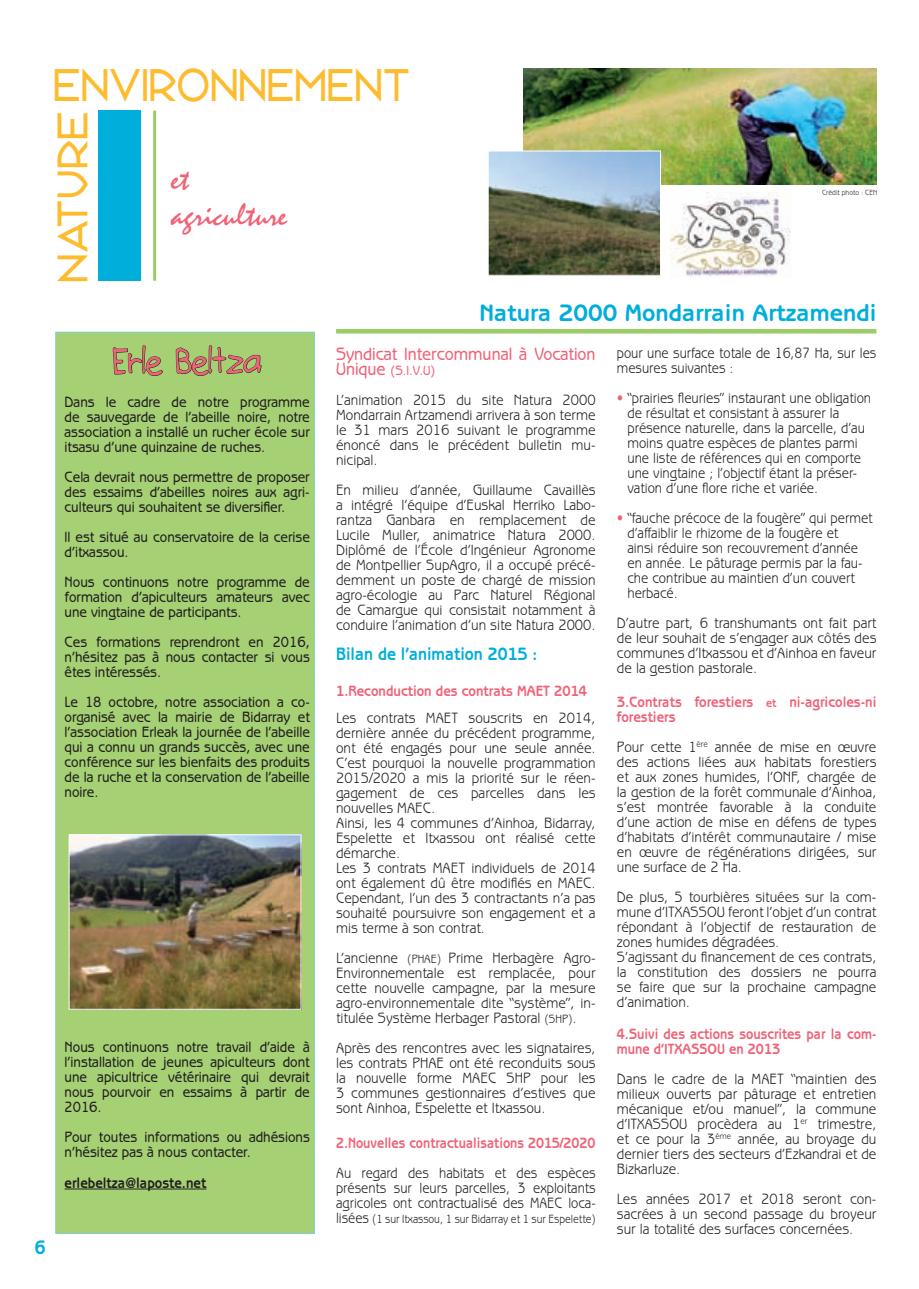
<style>
.page{position:relative;width:919px;height:1289px;background:#fff}
.page>*{position:absolute;margin:0;border:0;box-sizing:border-box;transform-origin:0 0}
.t1{font:45px "Republik Sans ICG 01";color:#fdbb2e;scale:.9 1}
.t2{font:45px "onthemove";color:#f06377}
.t3{font:42px "Republik Sans ICG 01";letter-spacing:.01em;color:#fdbb2e}
.t4{font:30px/36px "Mistral";color:#f06377}
.t5{font:700 24px "Benguiat Gothic";color:#00aedc}
.t6{font:700 19.5px "Benguiat Gothic";color:#00aedc;scale:.9 1}
.t7{font:500 18px "Benguiat Gothic";color:#f06377;scale:.9 1}
.t8{font:700 18px "Benguiat Gothic";color:#00aedc;scale:.9 1}
.t9{font:15px/15px "Benguiat Gothic";color:#231f20;text-align:justify;scale:.9 1}
.t10{font:500 15px/15px "Benguiat Gothic";color:#231f20;text-align:justify;scale:.9 1}
.t11{font:15px/15px "Benguiat Gothic";color:#231f20;scale:.87 1}
.t12{font:15px/15px "Benguiat Gothic";color:#231f20;text-align:justify;scale:.86 1}
.t13{font:700 15px/15px "Benguiat Gothic";color:#f06377;scale:.9 1}
.t14{font:700 15px/15px "Benguiat Gothic";color:#f06377;scale:.88 1}
.t15{font:700 15px "Benguiat Gothic";color:#f06377;scale:.87 1}
.t16{font:700 15px "Benguiat Gothic";color:#231f20;scale:.9 1}
.t17{font:500 13.5px "Benguiat Gothic";color:#f06377;scale:.9 1}
.t18{font:12px "Benguiat Gothic";color:#231f20;scale:.86 1}
.t19{font:7.5px "Benguiat Gothic";color:#231f20;scale:.9 1}
.s1{font-size:18px}
.s2{font-size:12px}
.s3{font-size:15px}
.s4{color:#f06377}
</style>
<div class="page">
<div style="left:98px;top:111px;width:42px;height:170px;background:#00aedc"></div>
<hr style="left:153px;top:111px;width:3px;height:170px;background:#99cd65">
<hr style="left:336px;top:329px;width:540px;height:4px;background:#99cd65">
<div style="left:56px;top:332px;width:258px;height:901px;background:#a5d174"></div>
<hr style="left:65px;top:1188px;width:141px;height:1px;background:#231f20">
<svg style="left:113px;top:345px;width:50px;height:31px"></svg>
<svg style="left:175px;top:331px;width:87px;height:45px"></svg>
<img style="left:523px;top:68px;width:353px;height:117px">
<img style="left:490px;top:153px;width:168px;height:121px">
<div style="left:488px;top:151px;width:172px;height:125px;border:1px solid #fff"></div>
<img style="left:670px;top:193px;width:121px;height:84px">
<img style="left:71px;top:836px;width:228px;height:171px">
<div style="left:69px;top:834px;width:232px;height:175px;border:1px solid #fff"></div>
<h3 class="t6" style="left:35px;top:1236px;width:13px">6</h3>
<h1 class="t1" style="left:53px;top:53px;width:398px">ENVIRONNEMENT</h1>
<h2 class="t3" style="left:43px;top:283px;width:173px;rotate:-90deg">NATURE</h2>
<h3 class="t4" style="left:171px;top:162px;width:118px">et agriculture</h3>
<p class="t19" style="left:822px;top:188px;width:63px">Crédit photo : CEN</p>
<h1 class="t2" style="left:113px;top:341px;width:150px">Erle Beltza</h1>
<p class="t10" style="left:65px;top:394px;width:274px">Dans le cadre de notre programme de sauvegarde de l’abeille noire, notre association a installé un rucher école sur itsasu d’une quinzaine de ruches.</p>
<p class="t10" style="left:65px;top:469px;width:274px">Cela devrait nous permettre de proposer des essaims d’abeilles noires aux agri&shy;culteurs qui souhaitent se diversifier.</p>
<p class="t10" style="left:65px;top:529px;width:274px">Il est situé au conservatoire de la cerise d’itxassou.</p>
<p class="t10" style="left:65px;top:574px;width:274px">Nous continuons notre programme de formation d’apiculteurs amateurs avec une vingtaine de participants.</p>
<p class="t10" style="left:65px;top:634px;width:274px">Ces formations reprendront en 2016, n’hésitez pas à nous contacter si vous êtes intéressés.</p>
<p class="t10" style="left:65px;top:694px;width:274px">Le 18 octobre, notre association a co&shy;organisé avec la mairie de Bidarray et l’association Erleak la journée de l’abeille qui a connu un grands succès, avec une conférence sur les bienfaits des produits de la ruche et la conservation de l’abeille noire.</p>
<p class="t10" style="left:65px;top:1039px;width:274px">Nous continuons notre travail d’aide à l’installation de jeunes apiculteurs dont une apicultrice vétérinaire qui devrait nous pourvoir en essaims à partir de 2016.</p>
<p class="t10" style="left:65px;top:1129px;width:274px">Pour toutes informations ou adhésions n’hésitez pas à nous contacter.</p>
<p class="t16" style="left:65px;top:1173px;width:159px">erlebeltza@laposte.net</p>
<h3 class="t5" style="left:479px;top:298px;width:398px">Natura 2000 Mondarrain Artzamendi</h3>
<p class="t7" style="left:336px;top:343px;width:290px">Syndicat Intercommunal à Vocation</p>
<p class="t17" style="left:336px;top:362px;width:112px"><span class="s1">Unique</span> (S.I.V.U)</p>
<p class="t9" style="left:336px;top:392px;width:290px">L’animation 2015 du site Natura 2000<br>Mondarrain Artzamendi arrivera à son terme le 31 mars 2016 suivant le programme énoncé dans le précédent bulletin mu&shy;nicipal.</p>
<p class="t9" style="left:336px;top:482px;width:290px">En milieu d’année, Guillaume Cavaillès a intégré l’équipe d’Euskal Herriko Labo&shy;rantza Ganbara en remplacement de Lucile Muller, animatrice Natura 2000.<br>Diplômé de l’École d’Ingénieur Agronome de Montpellier SupAgro, il a occupé précé&shy;demment un poste de chargé de mission agro-écologie au Parc Naturel Régional de Camargue qui consistait notamment à conduire l’animation d’un site Natura 2000.</p>
<p class="t8" style="left:336px;top:643px;width:225px">Bilan de l’animation 2015 :</p>
<p class="t13" style="left:336px;top:683px;width:280px">1.Reconduction des contrats MAET 2014</p>
<p class="t9" style="left:336px;top:710px;width:290px;text-align:left">Les contrats MAET souscrits en 2014, dernière année du précédent programme, ont été engagés pour une seule année.<br>C’est pourquoi la nouvelle programmation 2015/2020 a mis la priorité sur le réen&shy;gagement de ces parcelles dans les nouvelles MAEC.<br>Ainsi, les 4 communes d’Ainhoa, Bidarray, Espelette et Itxassou ont réalisé cette démarche.<br>Les 3 contrats MAET individuels de 2014 ont également dû être modifiés en MAEC.<br>Cependant, l’un des 3 contractants n’a pas souhaité poursuivre son engagement et a mis terme à son contrat.</p>
<p class="t9" style="left:336px;top:950px;width:290px">L’ancienne <span class="s2">(PHAE)</span> Prime Herbagère Agro-Environnementale est remplacée, pour cette nouvelle campagne, par la mesure agro-environnementale dite “système”, in&shy;titulée Système Herbager Pastoral <span class="s2">(SHP)</span>.</p>
<p class="t9" style="left:336px;top:1040px;width:290px">Après des rencontres avec les signataires, les contrats PHAE ont été reconduits sous la nouvelle forme MAEC SHP pour les 3 communes gestionnaires d’estives que sont Ainhoa, Espelette et Itxassou.</p>
<p class="t15" style="left:336px;top:1133px;width:299px">2.Nouvelles contractualisations 2015/2020</p>
<p class="t12" style="left:336px;top:1164px;width:303px">Au regard des habitats et des espèces présents sur leurs parcelles, 3 exploitants agricoles ont contractualisé des MAEC loca-</p>
<p class="t18" style="left:336px;top:1211px;width:303px"><span class="s3">lisées</span> (1 sur Itxassou, 1 sur Bidarray et 1 sur Espelette)</p>
<p class="t12" style="left:617px;top:345px;width:303px">pour une surface totale de 16,87 Ha, sur les mesures suivantes :</p>
<p class="t11" style="left:627px;top:390px;width:282px;text-indent:-11px"><span class="s4">•</span> “prairies fleuries” instaurant une obligation de résultat et consistant à assurer la présence naturelle, dans la parcelle, d’au moins quatre espèces de plantes parmi une liste de références qui en comporte une vingtaine ; l’objectif étant la préser&shy;vation d’une flore riche et variée.</p>
<p class="t11" style="left:627px;top:510px;width:283px;text-indent:-11px"><span class="s4">•</span> “fauche précoce de la fougère” qui permet d’affaiblir le rhizome de la fougère et<br>ainsi réduire son recouvrement d’année en année. Le pâturage permis par la fau&shy;che contribue au maintien d’un couvert herbacé.</p>
<p class="t9" style="left:617px;top:615px;width:290px">D’autre part, 6 transhumants ont fait part de leur souhait de s’engager aux côtés des communes d’Itxassou et d’Ainhoa en faveur de la gestion pastorale.</p>
<p class="t13" style="left:617px;top:694px;width:290px">3.Contrats forestiers <span class="s2">et</span> ni-agricoles-ni forestiers</p>
<p class="t9" style="left:617px;top:739px;width:290px">Pour cette 1<sup>ère</sup> année de mise en œuvre des actions liées aux habitats forestiers et aux zones humides, l’ONF, chargée de la gestion de la forêt communale d’Ainhoa, s’est montrée favorable à la conduite d’une action de mise en défens de types d’habitats d’intérêt communautaire / mise en œuvre de régénérations dirigées, sur une surface de 2 Ha.</p>
<p class="t9" style="left:617px;top:889px;width:290px;text-align:left">De plus, 5 tourbières situées sur la com&shy;mune d’ITXASSOU feront l’objet d’un contrat répondant à l’objectif de restauration de zones humides dégradées.<br>S’agissant du financement de ces contrats, la constitution des dossiers ne pourra se faire que sur la prochaine campagne d’animation.</p>
<p class="t14" style="left:617px;top:1026px;width:296px">4.Suivi des actions souscrites par la com&shy;mune d’ITXASSOU en 2013</p>
<p class="t9" style="left:617px;top:1071px;width:290px">Dans le cadre de la MAET “maintien des milieux ouverts par pâturage et entretien mécanique et/ou manuel”, la commune d’ITXASSOU procèdera au 1<sup>er</sup> trimestre, et ce pour la 3<sup>ème</sup> année, au broyage du dernier tiers des secteurs d’Ezkandrai et de Bizkarluze.</p>
<p class="t9" style="left:617px;top:1191px;width:290px">Les années 2017 et 2018 seront con&shy;sacrées à un second passage du broyeur sur la totalité des surfaces concernées.</p>
</div>
